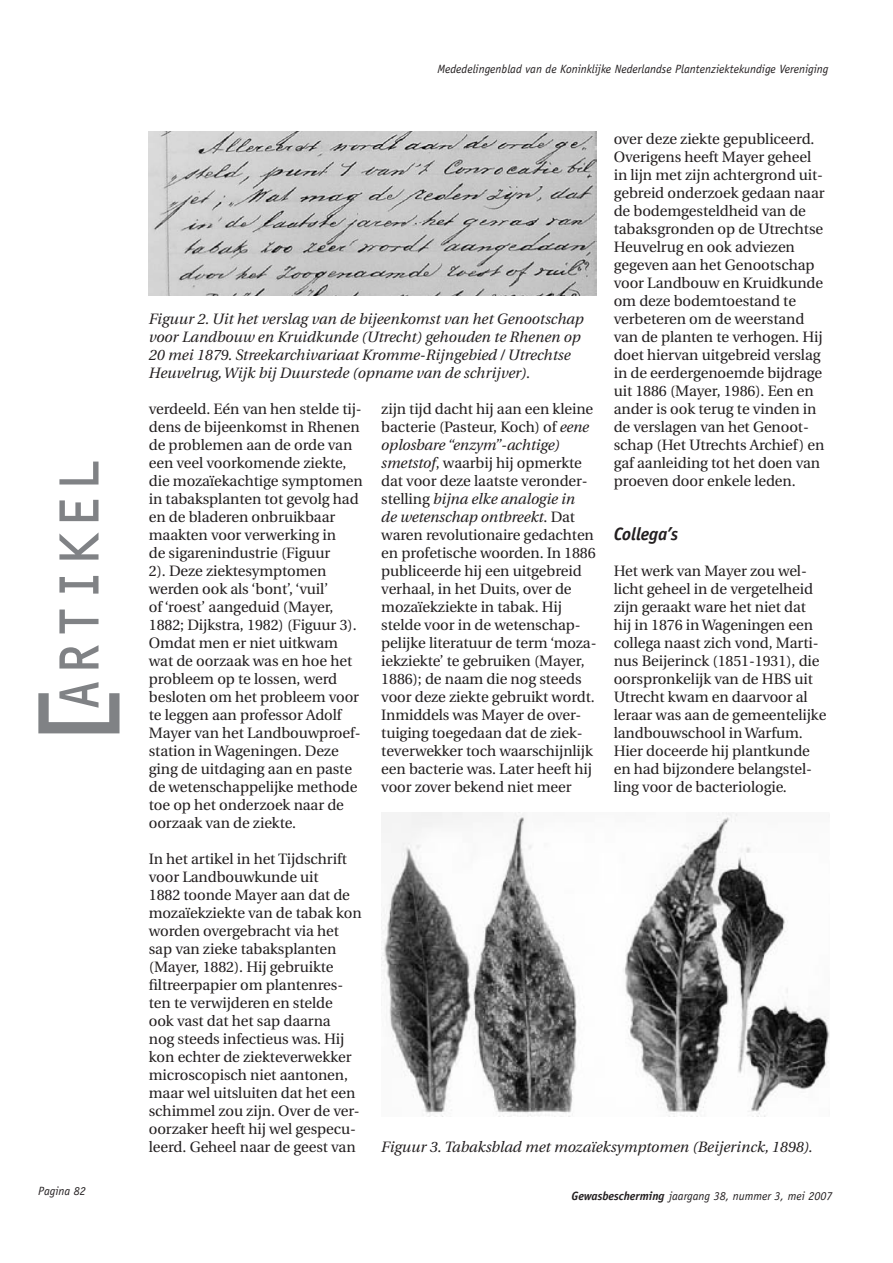
<style>
.page{position:relative;width:893px;height:1263px;background:#fff}
.page>*{position:absolute;margin:0;border:0;box-sizing:border-box;transform-origin:0 0}
.t1{font:109.5px "OCR C Regular";color:#808285}
.t2{font:57.6px "OCR C Regular";color:#808285;scale:.88 1}
.t3{font:italic 700 18px "Officina Sans";letter-spacing:-.005em;color:#231f20}
.t4{font:15px/18px "Utopia";letter-spacing:-.005em;color:#231f20}
.t5{font:italic 15px/18px "Utopia";color:#231f20}
.t6{font:italic 12px "Officina Sans";color:#231f20}
.s1{font-style:italic}
.s2{font-weight:700}
</style>
<div class="page">
<img style="left:149px;top:131px;width:448px;height:164px">
<img style="left:381px;top:813px;width:448px;height:303px">
<h2 class="t2" style="left:52px;top:713px;width:294px;rotate:-90deg">ARTIKEL</h2>
<h1 class="t1" style="left:32px;top:753px;width:80px;rotate:-90deg">[</h1>
<p class="t6" style="left:437px;top:62px;width:392px">Mededelingenblad van de Koninklijke Nederlandse Plantenziektekundige Vereniging</p>
<p class="t4" style="left:614px;top:130px;width:212px">over deze ziekte gepubliceerd.<br>Overigens heeft Mayer geheel in lijn met zijn achtergrond uit&shy;gebreid onderzoek gedaan naar de bodemgesteldheid van de tabaksgronden op de Utrechtse<br>Heuvelrug en ook adviezen gegeven aan het Genootschap voor Landbouw en Kruidkunde om deze bodemtoestand te verbeteren om de weerstand van de planten te verhogen. Hij doet hiervan uitgebreid verslag in de eerdergenoemde bijdrage uit 1886 (Mayer, 1986). Een en ander is ook terug te vinden in de verslagen van het Genoot&shy;schap (Het Utrechts Archief) en gaf aanleiding tot het doen van proeven door enkele leden.</p>
<p class="t3" style="left:614px;top:523px;width:66px">Collega’s</p>
<p class="t4" style="left:614px;top:562px;width:214px">Het werk van Mayer zou wel&shy;licht geheel in de vergetelheid zijn geraakt ware het niet dat hij in 1876 in Wageningen een collega naast zich vond, Marti&shy;nus Beijerinck (1851-1931), die oorspronkelijk van de HBS uit<br>Utrecht kwam en daarvoor al leraar was aan de gemeentelijke landbouwschool in Warfum.<br>Hier doceerde hij plantkunde en had bijzondere belangstel&shy;ling voor de bacteriologie.</p>
<p class="t5" style="left:149px;top:310px;width:436px">Figuur 2. Uit het verslag van de bijeenkomst van het Genootschap voor Landbouw en Kruidkunde (Utrecht) gehouden te Rhenen op 20 mei 1879. Streekarchivariaat Kromme-Rijngebied / Utrechtse Heuvelrug, Wijk bij Duurstede (opname van de schrijver).</p>
<p class="t4" style="left:149px;top:400px;width:215px">verdeeld. Eén van hen stelde tij&shy;dens de bijeenkomst in Rhenen de problemen aan de orde van een veel voorkomende ziekte, die mozaïekachtige symptomen in tabaksplanten tot gevolg had en de bladeren onbruikbaar maakten voor verwerking in<br>de sigarenindustrie (Figuur<br>2). Deze ziektesymptomen werden ook als ‘bont’, ‘vuil’<br>of ‘roest’ aangeduid (Mayer,<br>1882; Dijkstra, 1982) (Figuur 3).<br>Omdat men er niet uitkwam wat de oorzaak was en hoe het probleem op te lossen, werd besloten om het probleem voor te leggen aan professor Adolf<br>Mayer van het Landbouwproef&shy;station in Wageningen. Deze ging de uitdaging aan en paste de wetenschappelijke methode toe op het onderzoek naar de oorzaak van de ziekte.</p>
<p class="t4" style="left:149px;top:850px;width:214px">In het artikel in het Tijdschrift voor Landbouwkunde uit<br>1882 toonde Mayer aan dat de mozaïekziekte van de tabak kon worden overgebracht via het sap van zieke tabaksplanten (Mayer, 1882). Hij gebruikte filtreerpapier om plantenres&shy;ten te verwijderen en stelde<br>ook vast dat het sap daarna<br>nog steeds infectieus was. Hij kon echter de ziekteverwekker microscopisch niet aantonen, maar wel uitsluiten dat het een schimmel zou zijn. Over de ver&shy;oorzaker heeft hij wel gespecu&shy;leerd. Geheel naar de geest van</p>
<p class="t4" style="left:381px;top:400px;width:217px">zijn tijd dacht hij aan een kleine bacterie (Pasteur, Koch) of <span class="s1">eene oplosbare “enzym”-achtige) smetstof</span>, waarbij hij opmerkte dat voor deze laatste veronder&shy;stelling <span class="s1">bijna elke analogie in<br>de wetenschap ontbreekt</span>. Dat waren revolutionaire gedachten en profetische woorden. In 1886 publiceerde hij een uitgebreid verhaal, in het Duits, over de mozaïekziekte in tabak. Hij stelde voor in de wetenschap&shy;pelijke literatuur de term ‘moza&shy;ïekziekte’ te gebruiken (Mayer,<br>1886); de naam die nog steeds voor deze ziekte gebruikt wordt.<br>Inmiddels was Mayer de over&shy;tuiging toegedaan dat de ziek&shy;teverwekker toch waarschijnlijk een bacterie was. Later heeft hij voor zover bekend niet meer</p>
<p class="t5" style="left:381px;top:1138px;width:433px">Figuur 3. Tabaksblad met mozaïeksymptomen (Beijerinck, 1898).</p>
<p class="t6" style="left:38px;top:1184px;width:49px">Pagina 82</p>
<p class="t6" style="left:571px;top:1189px;width:262px"><span class="s2">Gewasbescherming</span> jaargang 38, nummer 3, mei 2007</p>
</div>
